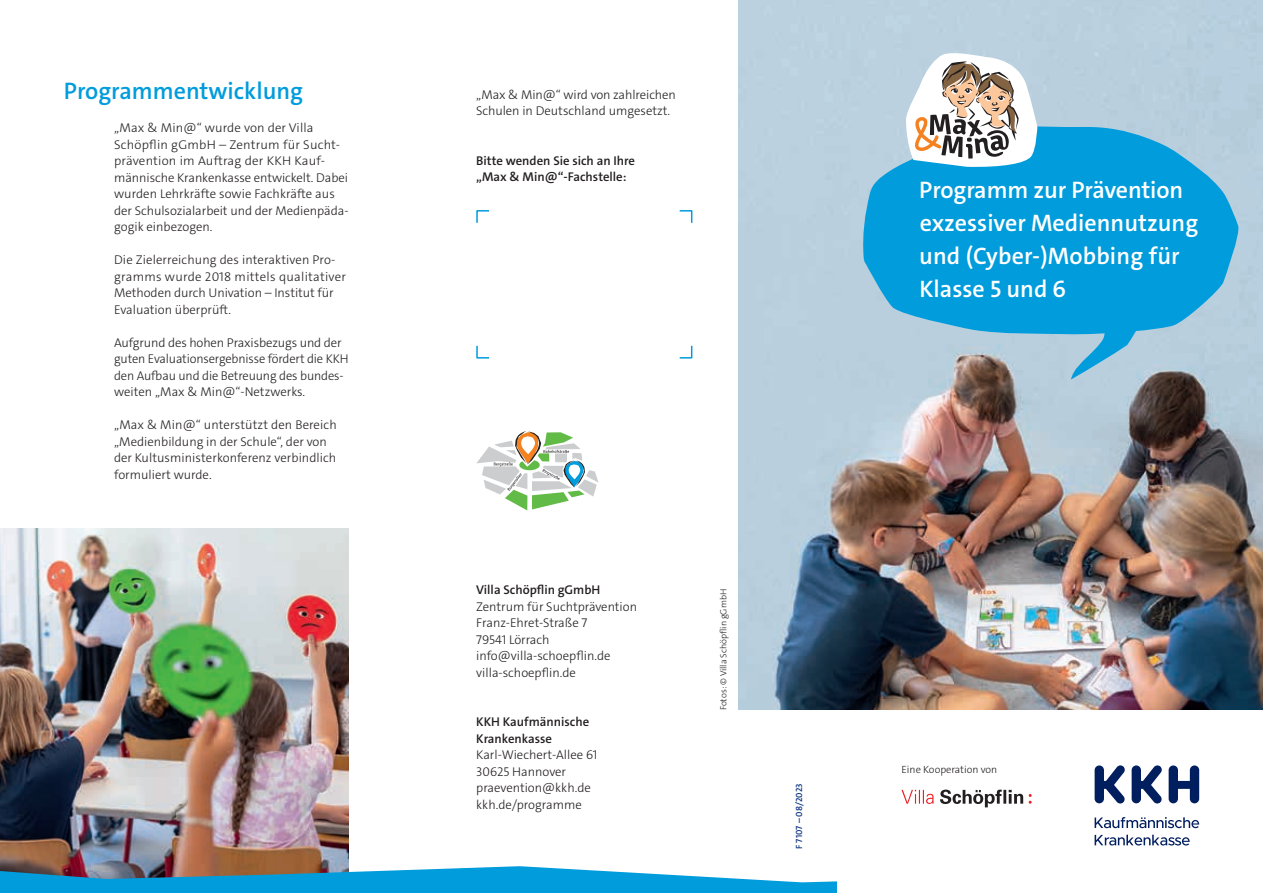
<style>
.page{position:relative;width:1263px;height:893px;background:#fff}
.page>*{position:absolute;margin:0;border:0;box-sizing:border-box;transform-origin:0 0}
.t1{font:600 24px/33px "The Sans C4 s";color:#fff}
.t2{font:600 24px "The Sans C4 s";color:#009cdc}
.t3{font:300 12.75px/16.5px "The Sans C4 s";color:#231f20}
.t4{font:600 12.75px/16.5px "The Sans C4 s";color:#231f20}
.t5{font:300 10.5px "The Sans C4 s";color:#231f20}
.t6{font:300 9px "The Sans C4 s";color:#231f20}
.t7{font:600 9px "The Sans C4 s";color:#103785}
</style>
<div class="page">
<img style="left:0;top:528px;width:349px;height:320px">
<svg style="left:0;top:848px;width:837px;height:45px"></svg>
<img style="left:738px;top:0;width:525px;height:710px">
<svg style="left:862px;top:126px;width:379px;height:209px;background:#21a5dc"></svg>
<svg style="left:1071px;top:297px;width:84px;height:83px;background:#50b1db"></svg>
<svg style="left:476px;top:431px;width:122px;height:79px"></svg>
<svg style="left:906px;top:50px;width:131px;height:118px"></svg>
<svg style="left:476px;top:210px;width:13px;height:13px"></svg>
<svg style="left:679px;top:210px;width:14px;height:13px"></svg>
<svg style="left:679px;top:345px;width:14px;height:14px"></svg>
<svg style="left:476px;top:345px;width:13px;height:14px"></svg>
<svg style="left:940px;top:790px;width:83px;height:17px"></svg>
<svg style="left:1029px;top:794px;width:3px;height:10px"></svg>
<svg style="left:901px;top:790px;width:33px;height:14px"></svg>
<svg style="left:1094px;top:765px;width:31px;height:39px"></svg>
<svg style="left:1168px;top:765px;width:31px;height:38px"></svg>
<svg style="left:1131px;top:765px;width:31px;height:39px"></svg>
<svg style="left:1094px;top:817px;width:105px;height:11px"></svg>
<svg style="left:1094px;top:835px;width:96px;height:10px"></svg>
<h1 class="t2" style="left:64px;top:75px;width:241px">Programmentwicklung</h1>
<p class="t3" style="left:114px;top:120px;width:236px">„Max &amp; Min@“ wurde von der Villa Schöpflin gGmbH – Zentrum für Sucht&shy;prävention im Auftrag der KKH Kauf&shy;männische Krankenkasse entwickelt. Dabei wurden Lehrkräfte sowie Fachkräfte aus der Schulsozialarbeit und der Medienpäda&shy;gogik einbezogen.</p>
<p class="t3" style="left:114px;top:252px;width:233px">Die Zielerreichung des interaktiven Pro&shy;gramms wurde 2018 mittels qualitativer Methoden durch Univation – Institut für Evaluation überprüft.</p>
<p class="t3" style="left:114px;top:334px;width:236px">Aufgrund des hohen Praxisbezugs und der guten Evaluationsergebnisse fördert die KKH den Aufbau und die Betreuung des bundes&shy;weiten „Max &amp; Min@“-Netzwerks.</p>
<p class="t3" style="left:114px;top:417px;width:224px">„Max &amp; Min@“ unterstützt den Bereich „Medienbildung in der Schule“, der von der Kultusministerkonferenz verbindlich formuliert wurde.</p>
<p class="t3" style="left:476px;top:87px;width:201px">„Max &amp; Min@“ wird von zahlreichen<br>Schulen in Deutschland umgesetzt.</p>
<p class="t4" style="left:476px;top:153px;width:160px">Bitte wenden Sie sich an Ihre „Max &amp; Min@“-Fachstelle:</p>
<h1 class="t1" style="left:919px;top:174px;width:281px">Programm zur Prävention exzessiver Mediennutzung und (Cyber-)Mobbing für<br>Klasse 5 und 6</h1>
<p class="t4" style="left:476px;top:582px;width:126px">Villa Schöpflin gGmbH</p>
<p class="t3" style="left:476px;top:598px;width:162px">Zentrum für Suchtprävention<br>Franz-Ehret-Straße 7<br>79541 Lörrach info@villa-schoepflin.de villa-schoepflin.de</p>
<p class="t4" style="left:476px;top:714px;width:114px">KKH Kaufmännische<br>Krankenkasse</p>
<p class="t3" style="left:476px;top:747px;width:123px">Karl-Wiechert-Allee 61<br>30625 Hannover praevention@kkh.de kkh.de/programme</p>
<p class="t6" style="left:718px;top:710px;width:123px;rotate:-90deg">Fotos: © Villa Schöpflin gGmbH</p>
<p class="t7" style="left:793px;top:849px;width:67px;rotate:-90deg">F 7107 – 08/2023</p>
<p class="t5" style="left:901px;top:762px;width:97px">Eine Kooperation von</p>
</div>
